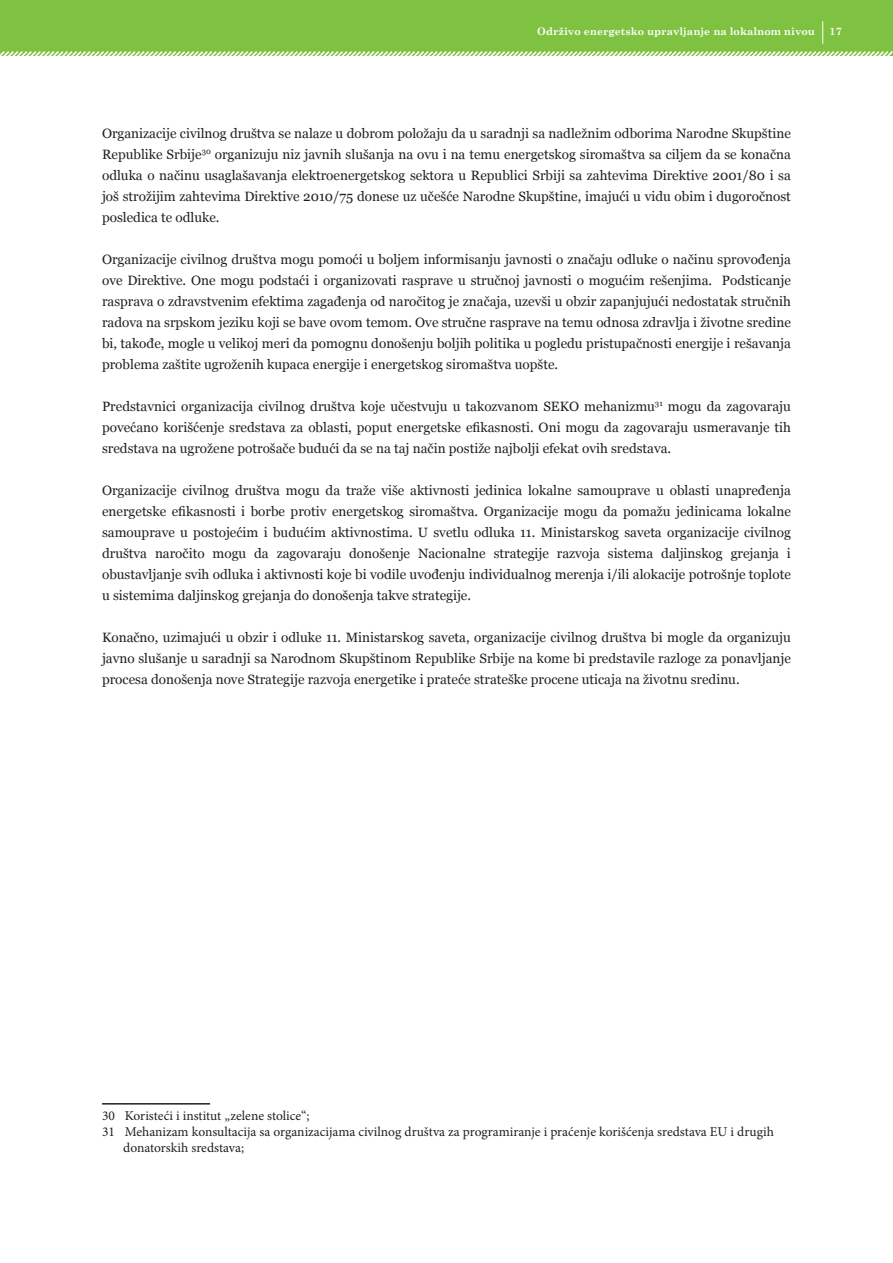
<style>
.page{position:relative;width:893px;height:1263px;background:#fff}
.page>*{position:absolute;margin:0;border:0;box-sizing:border-box;transform-origin:0 0}
.t1{font:13.5px/21px "Georgia";color:#231f20;text-align:justify}
.t2{font:13.5px/16.2px "Minion Pro";color:#231f20}
.t3{font:700 10.5px "Century Schoolbook";color:#fff}
</style>
<div class="page">
<div style="left:0;top:0;width:893px;height:55px;background:#7fc241"></div>
<svg style="left:0;top:21px;width:893px;height:35px"></svg>
<hr style="left:102px;top:1103px;width:108px;height:1px;background:#231f20">
<p class="t3" style="left:537px;top:23px;width:279px">Održivo energetsko upravljanje na lokalnom nivou</p>
<p class="t3" style="left:830px;top:23px;width:14px">17</p>
<p class="t1" style="left:102px;top:123px;width:690px">Organizacije civilnog društva se nalaze u dobrom položaju da u saradnji sa nadležnim odborima Narodne Skupštine Republike Srbije<sup>30</sup> organizuju niz javnih slušanja na ovu i na temu energetskog siromaštva sa ciljem da se konačna odluka o načinu usaglašavanja elektroenergetskog sektora u Republici Srbiji sa zahtevima Direktive 2001/80 i sa još strožijim zahtevima Direktive 2010/75 donese uz učešće Narodne Skupštine, imajući u vidu obim i dugoročnost posledica te odluke.</p>
<p class="t1" style="left:102px;top:249px;width:690px">Organizacije civilnog društva mogu pomoći u boljem informisanju javnosti o značaju odluke o načinu sprovođenja ove Direktive. One mogu podstaći i organizovati rasprave u stručnoj javnosti o mogućim rešenjima. Podsticanje rasprava o zdravstvenim efektima zagađenja od naročitog je značaja, uzevši u obzir zapanjujući nedostatak stručnih radova na srpskom jeziku koji se bave ovom temom. Ove stručne rasprave na temu odnosa zdravlja i životne sredine bi, takođe, mogle u velikoj meri da pomognu donošenju boljih politika u pogledu pristupačnosti energije i rešavanja problema zaštite ugroženih kupaca energije i energetskog siromaštva uopšte.</p>
<p class="t1" style="left:102px;top:396px;width:690px">Predstavnici organizacija civilnog društva koje učestvuju u takozvanom SEKO mehanizmu<sup>31</sup> mogu da zagovaraju povećano korišćenje sredstava za oblasti, poput energetske efikasnosti. Oni mogu da zagovaraju usmeravanje tih sredstava na ugrožene potrošače budući da se na taj način postiže najbolji efekat ovih sredstava.</p>
<p class="t1" style="left:102px;top:480px;width:690px">Organizacije civilnog društva mogu da traže više aktivnosti jedinica lokalne samouprave u oblasti unapređenjа energetske efikasnosti i borbe protiv energetskog siromaštva. Organizacije mogu da pomažu jedinicama lokalne samouprave u postojećim i budućim aktivnostima. U svetlu odluka 11. Ministarskog saveta organizacije civilnog društva naročito mogu da zagovaraju donošenje Nacionalne strategije razvoja sistema daljinskog grejanja i obustavljanje svih odluka i aktivnosti koje bi vodile uvođenju individualnog merenja i/ili alokacije potrošnje toplote u sistemima daljinskog grejanja do donošenja takve strategije.</p>
<p class="t1" style="left:102px;top:627px;width:690px">Konačno, uzimajući u obzir i odluke 11. Ministarskog saveta, organizacije civilnog društva bi mogle da organizuju javno slušanje u saradnji sa Narodnom Skupštinom Republike Srbije na kome bi predstavile razloge za ponavljanje procesa donošenja nove Strategije razvoja energetike i prateće strateške procene uticaja na životnu sredinu.</p>
<p class="t2" style="left:102px;top:1108px;width:209px">30 Koristeći i institut „zelene stolice“;</p>
<p class="t2" style="left:123px;top:1124px;width:652px;text-indent:-21px">31 Mehanizam konsultacija sa organizacijama civilnog društva za programiranje i praćenje korišćenja sredstava EU i drugih donatorskih sredstava;</p>
</div>
